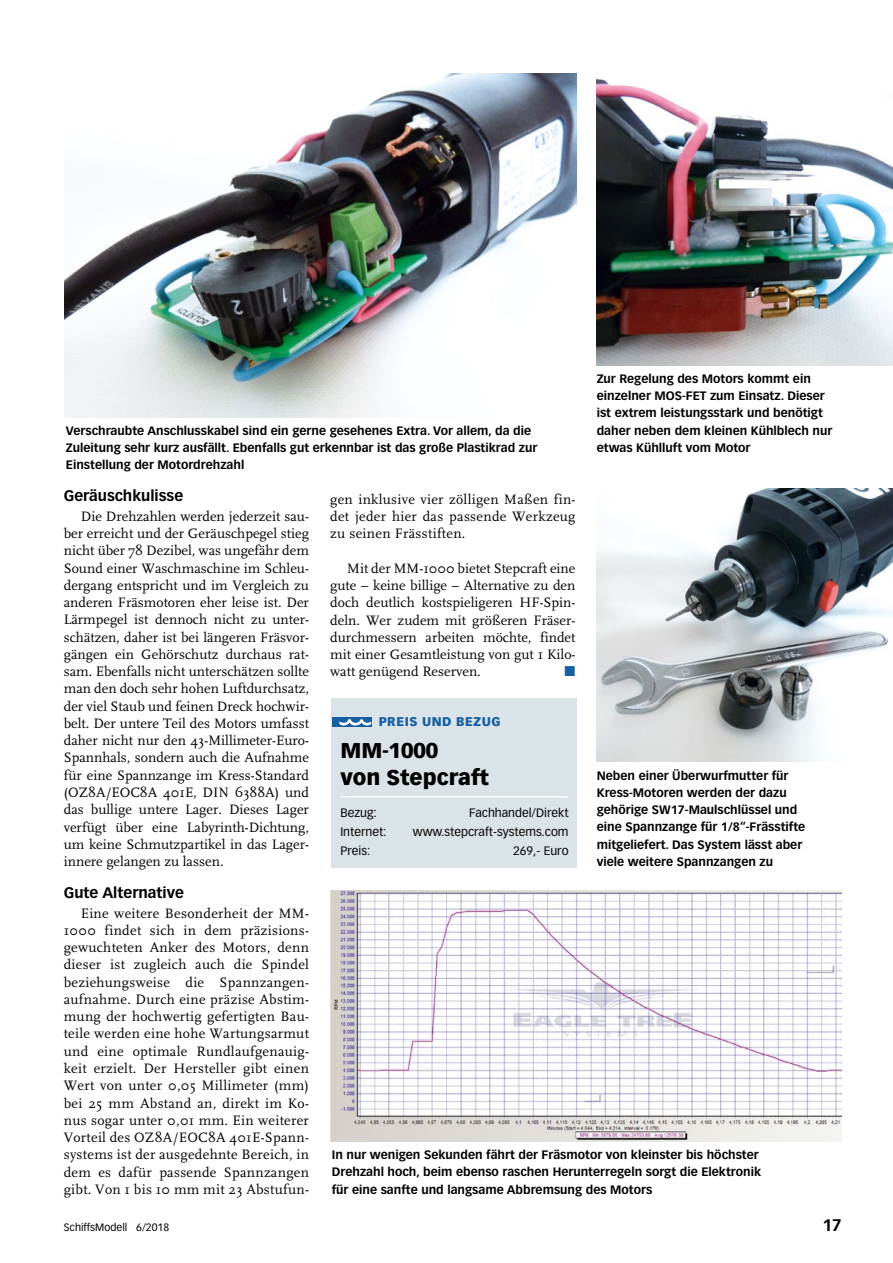
<style>
.page{position:relative;width:893px;height:1263px;background:#fff}
.page>*{position:absolute;margin:0;border:0;box-sizing:border-box;transform-origin:0 0}
.t1{font:900 21px/27.8px "Vectora LT Std";color:#000}
.t2{font:700 16.5px "Vectora LT Std";color:#000}
.t3{font:700 15px "Vectora LT Std";color:#000}
.t4{font:14.25px/17.2px "FF Scala";letter-spacing:.01em;color:#000;text-align:justify}
.t5{font:14.25px "Zapf Dingbats Std";color:#165fa1}
.t6{font:900 12.45px "Vectora LT Std";letter-spacing:.04em;color:#165fa1}
.t7{font:700 12px/17.2px "Vectora LT Std";color:#000}
.t8{font:12px "Vectora LT Std";color:#000}
.t9{font:10.5px "Vectora LT Std";color:#000}
</style>
<div class="page">
<div style="left:332px;top:699px;width:245px;height:169px;background:#dae3e8"></div>
<hr style="left:340px;top:796px;width:227px;height:1px;background:#fff">
<div style="left:332px;top:718px;width:39px;height:9px;background:#165fa1"></div>
<svg style="left:339px;top:719px;width:32px;height:7px"></svg>
<img style="left:597px;top:78px;width:296px;height:288px">
<img style="left:64px;top:73px;width:512px;height:345px">
<img style="left:597px;top:489px;width:296px;height:273px">
<img style="left:331px;top:891px;width:511px;height:250px">
<p class="t7" style="left:66px;top:422px;width:473px">Verschraubte Anschlusskabel sind ein gerne gesehenes Extra. Vor allem, da die<br>Zuleitung sehr kurz ausfällt. Ebenfalls gut erkennbar ist das große Plastikrad zur<br>Einstellung der Motordrehzahl</p>
<p class="t7" style="left:597px;top:370px;width:237px">Zur Regelung des Motors kommt ein einzelner MOS-FET zum Einsatz. Dieser ist extrem leistungsstark und benötigt daher neben dem kleinen Kühlblech nur etwas Kühlluft vom Motor</p>
<p class="t3" style="left:64px;top:487px;width:121px">Geräuschkulisse</p>
<p class="t4" style="left:64px;top:508px;width:247px;text-indent:17px">Die Drehzahlen werden jederzeit sau&shy;ber erreicht und der Geräuschpegel stieg nicht über 78 Dezibel, was ungefähr dem Sound einer Waschmaschine im Schleu&shy;dergang entspricht und im Vergleich zu anderen Fräsmotoren eher leise ist. Der Lärmpegel ist dennoch nicht zu unter&shy;schätzen, daher ist bei längeren Fräsvor&shy;gängen ein Gehörschutz durchaus rat&shy;sam. Ebenfalls nicht unterschätzen sollte man den doch sehr hohen Luftdurchsatz, der viel Staub und feinen Dreck hochwir&shy;belt. Der untere Teil des Motors umfasst daher nicht nur den 43-Millimeter-Euro-Spannhals, sondern auch die Aufnahme für eine Spannzange im Kress-Standard (OZ8A/EOC8A 401E, DIN 6388A) und das bullige untere Lager. Dieses Lager verfügt über eine Labyrinth-Dichtung, um keine Schmutzpartikel in das Lager&shy;innere gelangen zu lassen.</p>
<p class="t3" style="left:64px;top:884px;width:122px">Gute Alternative</p>
<p class="t4" style="left:64px;top:905px;width:247px;text-indent:17px">Eine weitere Besonderheit der MM-1000 findet sich in dem präzisions&shy;gewuchteten Anker des Motors, denn dieser ist zugleich auch die Spindel beziehungsweise die Spannzangen&shy;aufnahme. Durch eine präzise Abstim&shy;mung der hochwertig gefertigten Bau&shy;teile werden eine hohe Wartungsarmut und eine optimale Rundlaufgenauig&shy;keit erzielt. Der Hersteller gibt einen Wert von unter 0,05 Millimeter (mm) bei 25 mm Abstand an, direkt im Ko&shy;nus sogar unter 0,01 mm. Ein weiterer Vorteil des OZ8A/EOC8A 401E-Spann&shy;systems ist der ausgedehnte Bereich, in dem es dafür passende Spannzangen gibt. Von 1 bis 10 mm mit 23 Abstufun-</p>
<p class="t4" style="left:330px;top:491px;width:247px">gen inklusive vier zölligen Maßen fin&shy;det jeder hier das passende Werkzeug zu seinen Frässtiften.</p>
<p class="t4" style="left:330px;top:560px;width:247px;text-indent:17px">Mit der MM-1000 bietet Stepcraft eine gute – keine billige – Alternative zu den doch deutlich kostspieligeren HF-Spin&shy;deln. Wer zudem mit größeren Fräser&shy;durchmessern arbeiten möchte, findet mit einer Gesamtleistung von gut 1 Kilo&shy;watt genügend Reserven.</p>
<p class="t5" style="left:565px;top:665px;width:12px">■</p>
<p class="t6" style="left:379px;top:714px;width:123px">PREIS UND BEZUG</p>
<p class="t1" style="left:340px;top:736px;width:150px">MM-1000<br>VON STEPCRAFT</p>
<p class="t8" style="left:340px;top:805px;width:38px">Bezug:</p>
<p class="t8" style="left:469px;top:805px;width:101px">Fachhandel/Direkt</p>
<p class="t8" style="left:340px;top:825px;width:48px">Internet:</p>
<p class="t8" style="left:413px;top:825px;width:157px">www.stepcraft-systems.com</p>
<p class="t8" style="left:340px;top:844px;width:32px">Preis:</p>
<p class="t8" style="left:513px;top:844px;width:57px">269,- Euro</p>
<p class="t7" style="left:597px;top:767px;width:210px">Neben einer Überwurfmutter für Kress-Motoren werden der dazu gehörige SW17-Maulschlüssel und eine Spannzange für 1/8“-Frässtifte mitgeliefert. Das System lässt aber viele weitere Spannzangen zu</p>
<p class="t7" style="left:332px;top:1146px;width:431px">In nur wenigen Sekunden fährt der Fräsmotor von kleinster bis höchster<br>Drehzahl hoch, beim ebenso raschen Herunterregeln sorgt die Elektronik für eine sanfte und langsame Abbremsung des Motors</p>
<p class="t9" style="left:64px;top:1221px;width:107px">SchiffsModell 6/2018</p>
<p class="t2" style="left:822px;top:1215px;width:21px">17</p>
</div>
